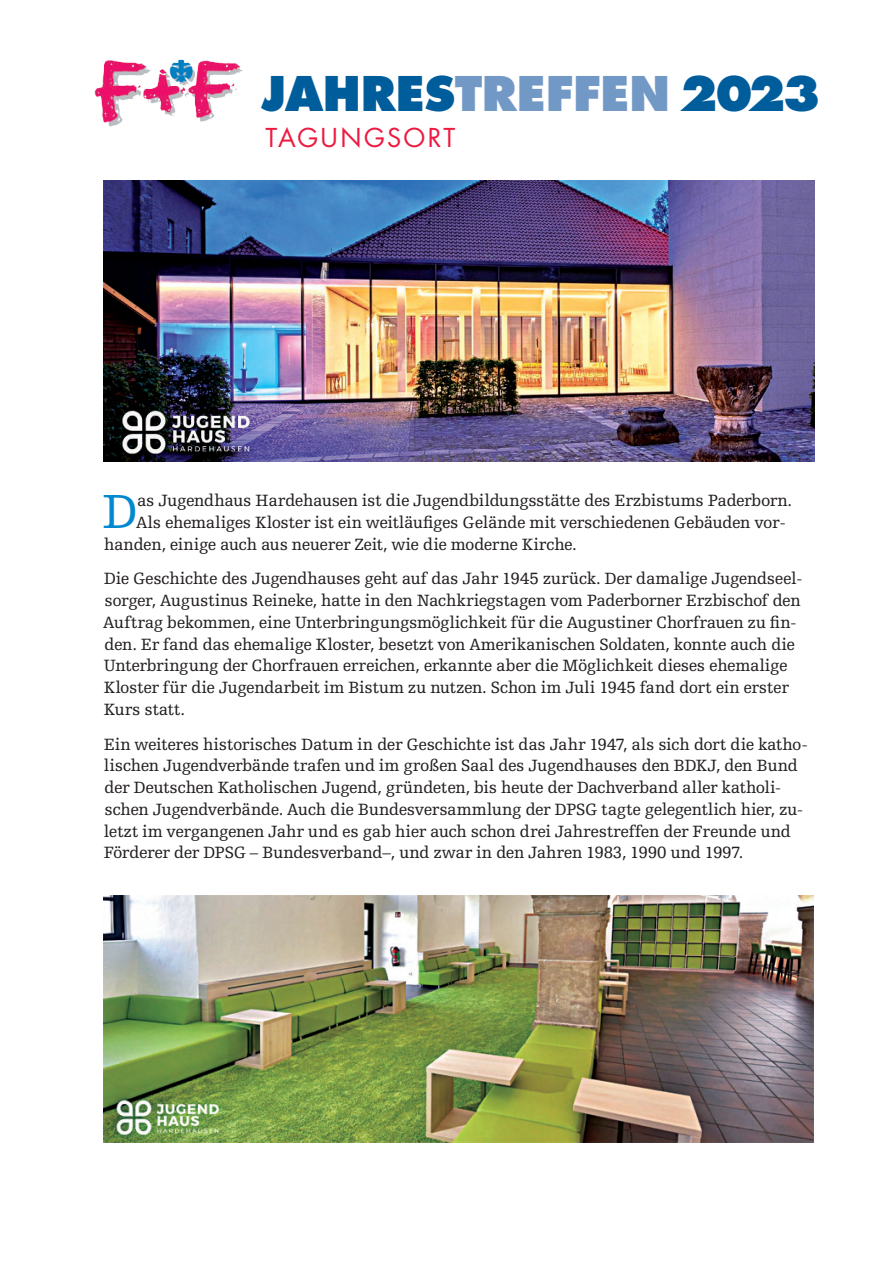
<style>
.page{position:relative;width:893px;height:1263px;background:#fff}
.page>*{position:absolute;margin:0;border:0;box-sizing:border-box;transform-origin:0 0}
.t1{font:50.55px "Egyptienne FLT Std";color:#0089cf}
.t2{font:800 46.5px "Futura Std";letter-spacing:-.01em;color:#005d9c}
.t3{font:25.35px "Futura Std";letter-spacing:.085em;color:#ed1a40}
.t4{font:17.25px/21.8px "Egyptienne FLT Std";letter-spacing:-.02em;color:#231f20}
.s1{color:#7299c6}
</style>
<div class="page">
<img style="left:104px;top:896px;width:710px;height:247px">
<img style="left:104px;top:180px;width:710px;height:282px">
<img style="left:94px;top:59px;width:149px;height:68px">
<h2 class="t2" style="left:262px;top:68px;width:561px">JAHRES<span class="s1">TREFFEN</span> 2023</h2>
<h3 class="t3" style="left:265px;top:124px;width:191px">TAGUNGSORT</h3>
<h1 class="t1" style="left:102px;top:487px;width:37px">D</h1>
<p class="t4" style="left:137px;top:490px;width:657px">as Jugendhaus Hardehausen ist die Jugendbildungsstätte des Erzbistums Paderborn.</p>
<p class="t4" style="left:136px;top:512px;width:651px">Als ehemaliges Kloster ist ein weitläufiges Gelände mit verschiedenen Gebäuden vor-</p>
<p class="t4" style="left:104px;top:534px;width:474px">handen, einige auch aus neuerer Zeit, wie die moderne Kirche.</p>
<p class="t4" style="left:103px;top:568px;width:701px">Die Geschichte des Jugendhauses geht auf das Jahr 1945 zurück. Der damalige Jugendseel&shy;sorger, Augustinus Reineke, hatte in den Nachkriegstagen vom Paderborner Erzbischof den Auftrag bekommen, eine Unterbringungsmöglichkeit für die Augustiner Chorfrauen zu fin&shy;den. Er fand das ehemalige Kloster, besetzt von Amerikanischen Soldaten, konnte auch die Unterbringung der Chorfrauen erreichen, erkannte aber die Möglichkeit dieses ehemalige Kloster für die Jugendarbeit im Bistum zu nutzen. Schon im Juli 1945 fand dort ein erster Kurs statt.</p>
<p class="t4" style="left:104px;top:733px;width:706px">Ein weiteres historisches Datum in der Geschichte ist das Jahr 1947, als sich dort die katho&shy;lischen Jugendverbände trafen und im großen Saal des Jugendhauses den BDKJ, den Bund der Deutschen Katholischen Jugend, gründeten, bis heute der Dachverband aller katholi&shy;schen Jugendverbände. Auch die Bundesversammlung der DPSG tagte gelegentlich hier, zu&shy;letzt im vergangenen Jahr und es gab hier auch schon drei Jahrestreffen der Freunde und Förderer der DPSG – Bundesverband–, und zwar in den Jahren 1983, 1990 und 1997.</p>
</div>
